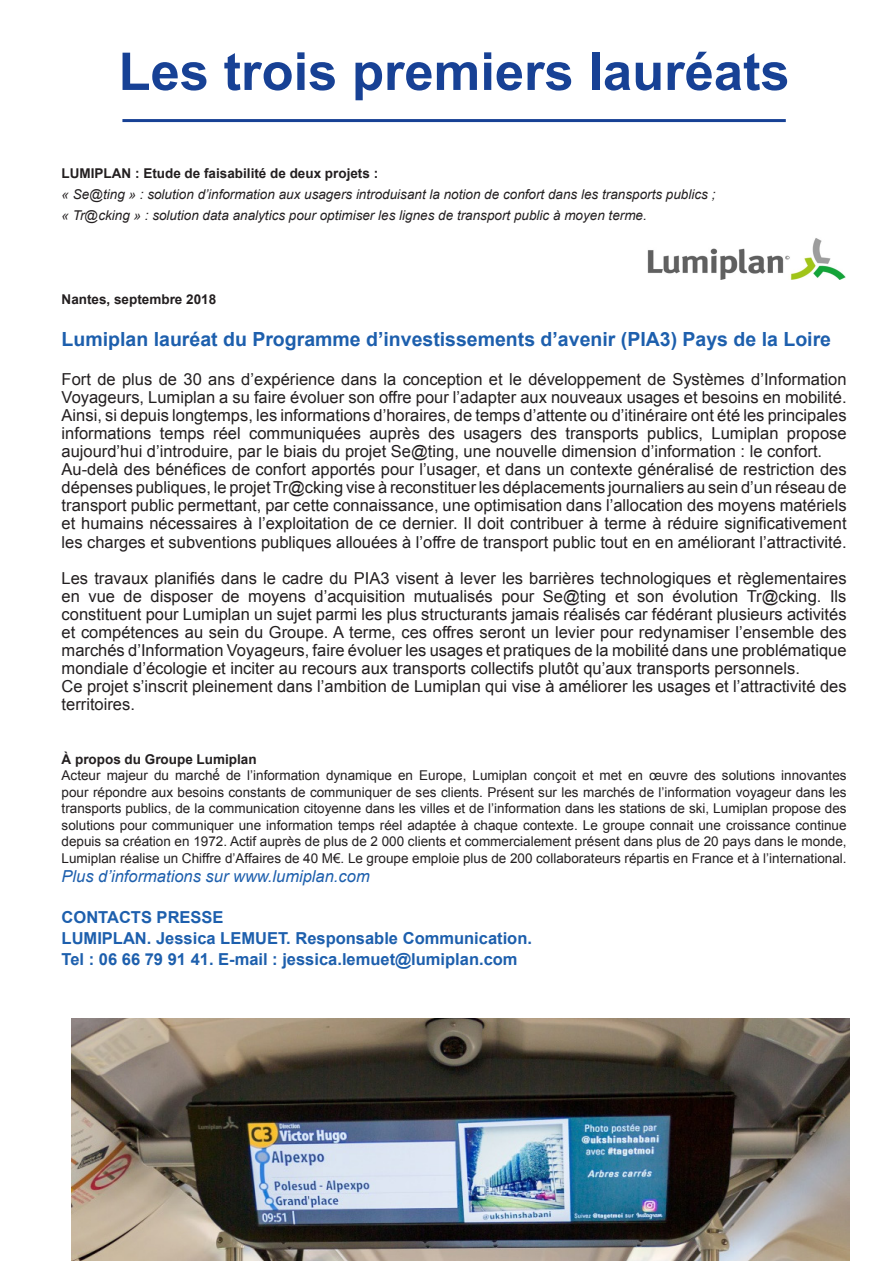
<style>
.page{position:relative;width:893px;height:1263px;background:#fff}
.page>*{position:absolute;margin:0;border:0;box-sizing:border-box;transform-origin:0 0}
.t1{font:700 52.5px "Arial";color:#174195}
.t2{font:700 19.5px "Arial";color:#1d5fad}
.t3{font:16.5px/18px "Arial";color:#231f20;text-align:justify}
.t4{font:700 16.5px "Arial";color:#1d5fad}
.t5{font:italic 16.5px "Arial";color:#1d5fad}
.t6{font:13.5px/16.5px "Arial";color:#231f20;text-align:justify}
.t7{font:italic 13.5px "Arial";color:#231f20}
.t8{font:700 13.5px "Arial";color:#231f20}
</style>
<div class="page">
<img style="left:648px;top:238px;width:197px;height:42px">
<img style="left:71px;top:1018px;width:778px;height:243px">
<hr style="left:122px;top:119px;width:664px;height:3px;background:#174195">
<p class="t1" style="left:119px;top:36px;width:673px">Les trois premiers lauréats</p>
<p class="t8" style="left:62px;top:165px;width:318px">LUMIPLAN : Etude de faisabilité de deux projets :</p>
<p class="t7" style="left:62px;top:186px;width:655px">« Se@ting » : solution d’information aux usagers introduisant la notion de confort dans les transports publics ;</p>
<p class="t7" style="left:62px;top:207px;width:587px">« Tr@cking » : solution data analytics pour optimiser les lignes de transport public à moyen terme.</p>
<p class="t8" style="left:62px;top:291px;width:156px">Nantes, septembre 2018</p>
<p class="t2" style="left:62px;top:327px;width:771px">Lumiplan lauréat du Programme d’investissements d’avenir (PIA3) Pays de la Loire</p>
<p class="t3" style="left:62px;top:371px;width:786px">Fort de plus de 30 ans d’expérience dans la conception et le développement de Systèmes d’Information Voyageurs, Lumiplan a su faire évoluer son offre pour l’adapter aux nouveaux usages et besoins en mobilité.<br>Ainsi, si depuis longtemps, les informations d’horaires, de temps d’attente ou d’itinéraire ont été les principales informations temps réel communiquées auprès des usagers des transports publics, Lumiplan propose aujourd’hui d’introduire, par le biais du projet Se@ting, une nouvelle dimension d’information : le confort.</p>
<p class="t3" style="left:62px;top:461px;width:786px">Au-delà des bénéfices de confort apportés pour l’usager, et dans un contexte généralisé de restriction des dépenses publiques, le projet Tr@cking vise à reconstituer les déplacements journaliers au sein d’un réseau de transport public permettant, par cette connaissance, une optimisation dans l’allocation des moyens matériels et humains nécessaires à l’exploitation de ce dernier. Il doit contribuer à terme à réduire significativement les charges et subventions publiques allouées à l’offre de transport public tout en en améliorant l’attractivité.</p>
<p class="t3" style="left:62px;top:569px;width:786px">Les travaux planifiés dans le cadre du PIA3 visent à lever les barrières technologiques et règlementaires en vue de disposer de moyens d’acquisition mutualisés pour Se@ting et son évolution Tr@cking. Ils constituent pour Lumiplan un sujet parmi les plus structurants jamais réalisés car fédérant plusieurs activités et compétences au sein du Groupe. A terme, ces offres seront un levier pour redynamiser l’ensemble des marchés d’Information Voyageurs, faire évoluer les usages et pratiques de la mobilité dans une problématique mondiale d’écologie et inciter au recours aux transports collectifs plutôt qu’aux transports personnels.</p>
<p class="t3" style="left:62px;top:677px;width:786px">Ce projet s’inscrit pleinement dans l’ambition de Lumiplan qui vise à améliorer les usages et l’attractivité des territoires.</p>
<p class="t8" style="left:62px;top:750px;width:197px">À propos du Groupe Lumiplan</p>
<p class="t6" style="left:62px;top:767px;width:786px">Acteur majeur du marché́ de l’information dynamique en Europe, Lumiplan conçoit et met en œuvre des solutions innovantes pour répondre aux besoins constants de communiquer de ses clients. Présent sur les marchés de l’information voyageur dans les transports publics, de la communication citoyenne dans les villes et de l’information dans les stations de ski, Lumiplan propose des solutions pour communiquer une information temps réel adaptée à chaque contexte. Le groupe connait une croissance continue depuis sa création en 1972. Actif auprès de plus de 2 000 clients et commercialement présent dans plus de 20 pays dans le monde, Lumiplan réalise un Chiffre d’Affaires de 40 M€. Le groupe emploie plus de 200 collaborateurs répartis en France et à l’international.</p>
<p class="t5" style="left:62px;top:866px;width:310px">Plus d’informations sur www.lumiplan.com</p>
<p class="t4" style="left:62px;top:906px;width:163px">CONTACTS PRESSE</p>
<p class="t4" style="left:62px;top:927px;width:472px">LUMIPLAN. Jessica LEMUET. Responsable Communication.</p>
<p class="t4" style="left:62px;top:948px;width:457px">Tel : 06 66 79 91 41. E-mail : jessica.lemuet@lumiplan.com</p>
</div>
